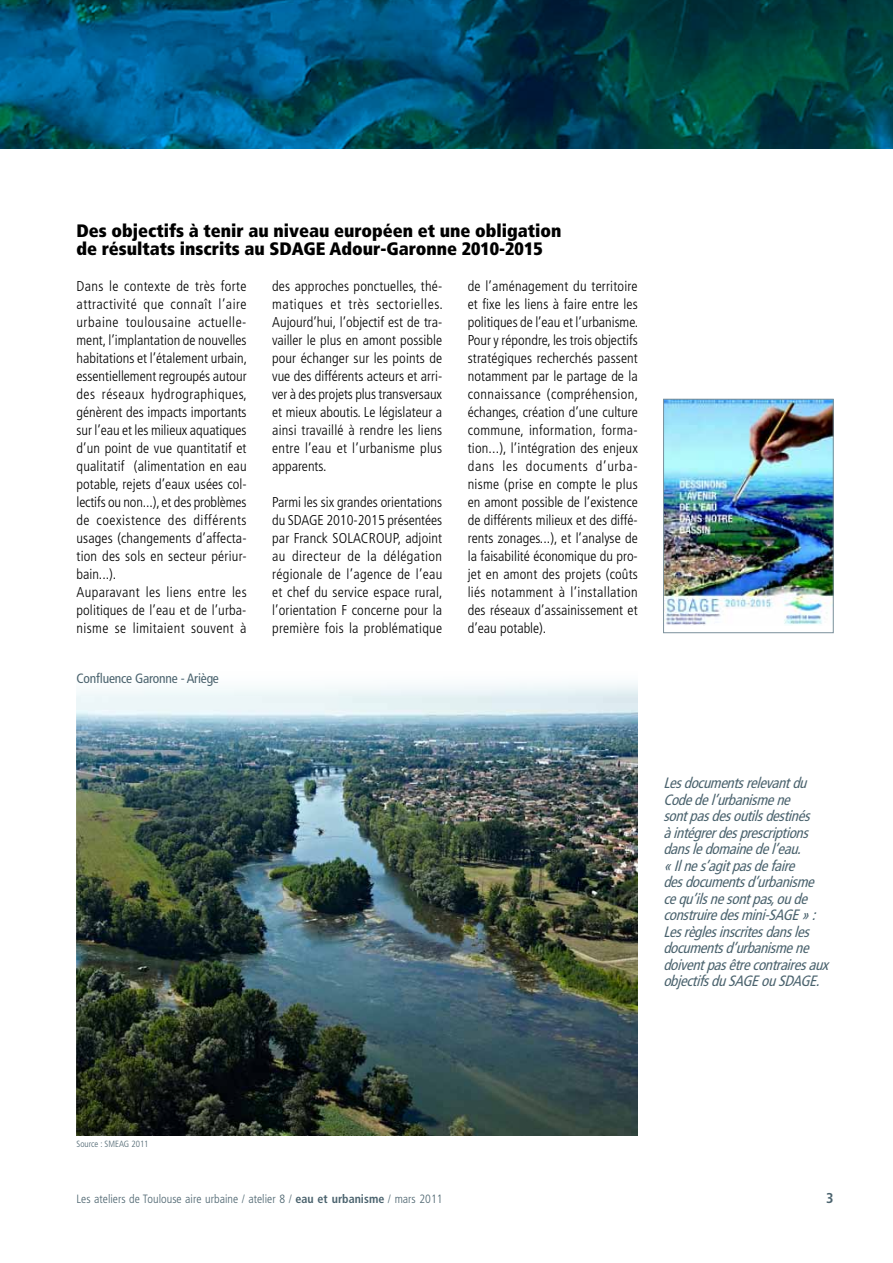
<style>
.page{position:relative;width:893px;height:1263px;background:#fff}
.page>*{position:absolute;margin:0;border:0;box-sizing:border-box;transform-origin:0 0}
.t1{font:900 condensed 18px/18px "Frutiger LT Std";color:#000}
.t2{font:italic condensed 15px/16.5px "Frutiger LT Std";color:#4b636e}
.t3{font:300 condensed 14.25px/18px "Frutiger LT Std";letter-spacing:.01em;color:#000;text-align:justify}
.t4{font:700 condensed 14.25px "Frutiger LT Std";color:#4b636e}
.t5{font:condensed 13.5px "Frutiger LT Std";letter-spacing:-.015em;color:#4b636e}
.t6{font:300 condensed 12px "Frutiger LT Std";color:#4b636e}
.t7{font:300 condensed 9px "Frutiger LT Std";color:#4b636e}
.s1{font-weight:700}
</style>
<div class="page">
<svg style="left:0;top:0;width:893px;height:149px;background:#004b63"></svg>
<img style="left:665px;top:401px;width:166px;height:224px">
<div style="left:663px;top:399px;width:170px;height:234px;border:1px solid #7b909b"></div>
<img style="left:77px;top:683px;width:561px;height:453px">
<p class="t1" style="left:77px;top:221px;width:486px">Des objectifs à tenir au niveau européen et une obligation de résultats inscrits au SDA</p>
<p class="t1" style="left:303px;top:239px;width:241px">GE Adour-Garonne 2010-2015</p>
<p class="t3" style="left:77px;top:277px;width:172px;text-align:left">Dans le contexte de très forte attractivité que connaît l’aire urbaine toulousaine actuelle&shy;ment, l’implantation de nouvelles habitations et l’étalement urbain, essentiellement regroupés autour des réseaux hydrographiques, génèrent des impacts importants sur l’eau et les milieux aquatiques d’un point de vue quantitatif et qualitatif (alimentation en eau potable, rejets d’eaux usées col&shy;lectifs ou non...), et des problèmes de coexistence des différents usages (changements d’affecta&shy;tion des sols en secteur périur&shy;bain...).<br>Auparavant les liens entre les politiques de l’eau et de l’urba&shy;nisme se limitaient souvent à</p>
<p class="t3" style="left:272px;top:277px;width:172px">des approches ponctuelles, thé&shy;matiques et très sectorielles.<br>Aujourd’hui, l’objectif est de tra&shy;vailler le plus en amont possible pour échanger sur les points de vue des différents acteurs et arri&shy;ver à des projets plus transversaux et mieux aboutis. Le législateur a ainsi travaillé à rendre les liens entre l’eau et l’urbanisme plus apparents.</p>
<p class="t3" style="left:272px;top:493px;width:172px">Parmi les six grandes orientations du SDAGE 2010-2015 présentées par Franck SOLACROUP, adjoint au directeur de la délégation régionale de l’agence de l’eau et chef du service espace rural, l’orientation F concerne pour la première fois la problématique</p>
<p class="t5" style="left:77px;top:670px;width:144px">Confluence Garonne - Ariège</p>
<p class="t3" style="left:468px;top:277px;width:172px">de l’aménagement du territoire et fixe les liens à faire entre les politiques de l’eau et l’urbanisme.<br>Pour y répondre, les trois objectifs stratégiques recherchés passent notamment par le partage de la connaissance (compréhension, échanges, création d’une culture commune, information, forma&shy;tion...), l’intégration des enjeux dans les documents d’urba&shy;nisme (prise en compte le plus en amont possible de l’existence de différents milieux et des diffé&shy;rents zonages...), et l’analyse de la faisabilité économique du pro&shy;jet en amont des projets (coûts liés notamment à l’installation des réseaux d’assainissement et d’eau potable).</p>
<p class="t2" style="left:663px;top:775px;width:171px">Lesdocumentsrelevantdu<br>Codedel’urbanismene sontpasdesoutilsdestinés àintégrerdesprescriptions dansledomainedel’eau. «Ilnes’agitpasdefaire desdocumentsd’urbanisme cequ’ilsnesontpas,oude construire des mini-SAGE» :<br>Lesrèglesinscritesdansles documentsd’urbanismene doiventpasêtrecontrairesaux objectifs du SAGE ou SDAGE.</p>
<p class="t7" style="left:77px;top:1138px;width:74px">Source : SMEAG 2011</p>
<p class="t6" style="left:77px;top:1192px;width:367px">Les ateliers de Toulouse aire urbaine / atelier 8 / <span class="s1">eau et urbanisme</span> / mars 2011</p>
<p class="t4" style="left:826px;top:1190px;width:9px">3</p>
</div>
